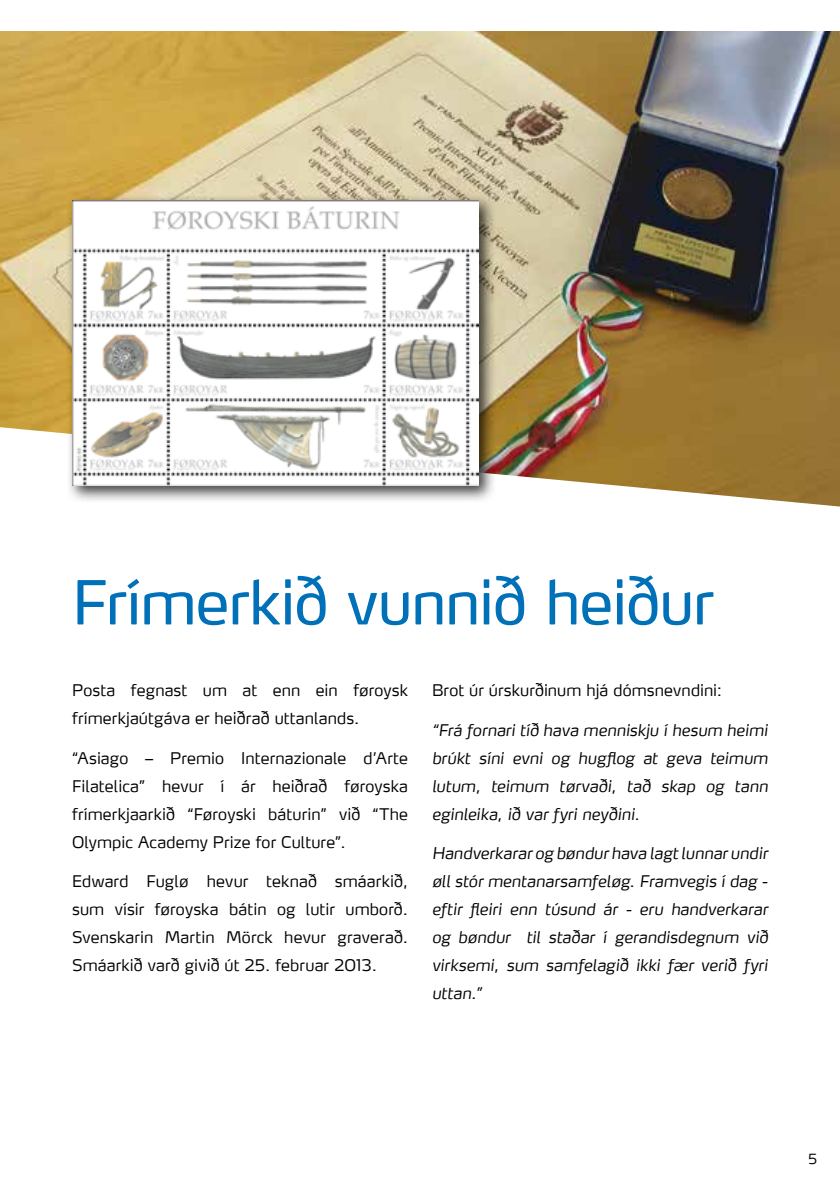
<style>
.page{position:relative;width:840px;height:1191px;background:#fff}
.page>*{position:absolute;margin:0;border:0;box-sizing:border-box;transform-origin:0 0}
.t1{font:60px "Max LF";letter-spacing:-.015em;color:#0070b8}
.t2{font:300 16px/28px "Max LF";letter-spacing:.01em;color:#000;text-align:justify}
.t3{font:italic 300 16px/28px "Max LF";letter-spacing:.01em;color:#000;text-align:justify}
.t4{font:300 14px "Max LF";color:#000}
</style>
<div class="page">
<img style="left:0;top:31px;width:839px;height:475px">
<div style="left:66px;top:194px;width:430px;height:309px;background:#000;opacity:.75"></div>
<img style="left:72px;top:200px;width:406px;height:286px">
<h1 class="t1" style="left:72px;top:565px;width:643px">Frímerkið vunnið heiður</h1>
<p class="t2" style="left:72px;top:676px;width:337px">Posta fegnast um at enn ein føroysk frímerkjaútgáva er heiðrað uttanlands.</p>
<p class="t2" style="left:72px;top:743px;width:337px">“Asiago – Premio Internazionale d’Arte Filatelica” hevur í ár heiðrað føroyska frímerkjaarkið “Føroyski báturin” við “The Olympic Academy Prize for Culture”.</p>
<p class="t2" style="left:72px;top:866px;width:337px">Edward Fuglø hevur teknað smáarkið, sum vísir føroyska bátin og lutir umborð.<br>Svenskarin Martin Mörck hevur graverað.<br>Smáarkið varð givið út 25. februar 2013.</p>
<p class="t2" style="left:432px;top:676px;width:291px">Brot úr úrskurðinum hjá dómsnevndini:</p>
<p class="t3" style="left:432px;top:715px;width:337px">“Frá fornari tíð hava menniskju í hesum heimi brúkt síni evni og hugflog at geva teimum lutum, teimum tørvaði, tað skap og tann eginleika, ið var fyri neyðini.</p>
<p class="t3" style="left:432px;top:838px;width:337px">Handverkarar og bøndur hava lagt lunnar undir øll stór mentanarsamfeløg. Framvegis í dag - eftir fleiri enn túsund ár - eru handverkarar og bøndur til staðar í gerandisdegnum við virksemi, sum samfelagið ikki fær verið fyri uttan.”</p>
<p class="t4" style="left:808px;top:1150px;width:10px">5</p>
</div>
